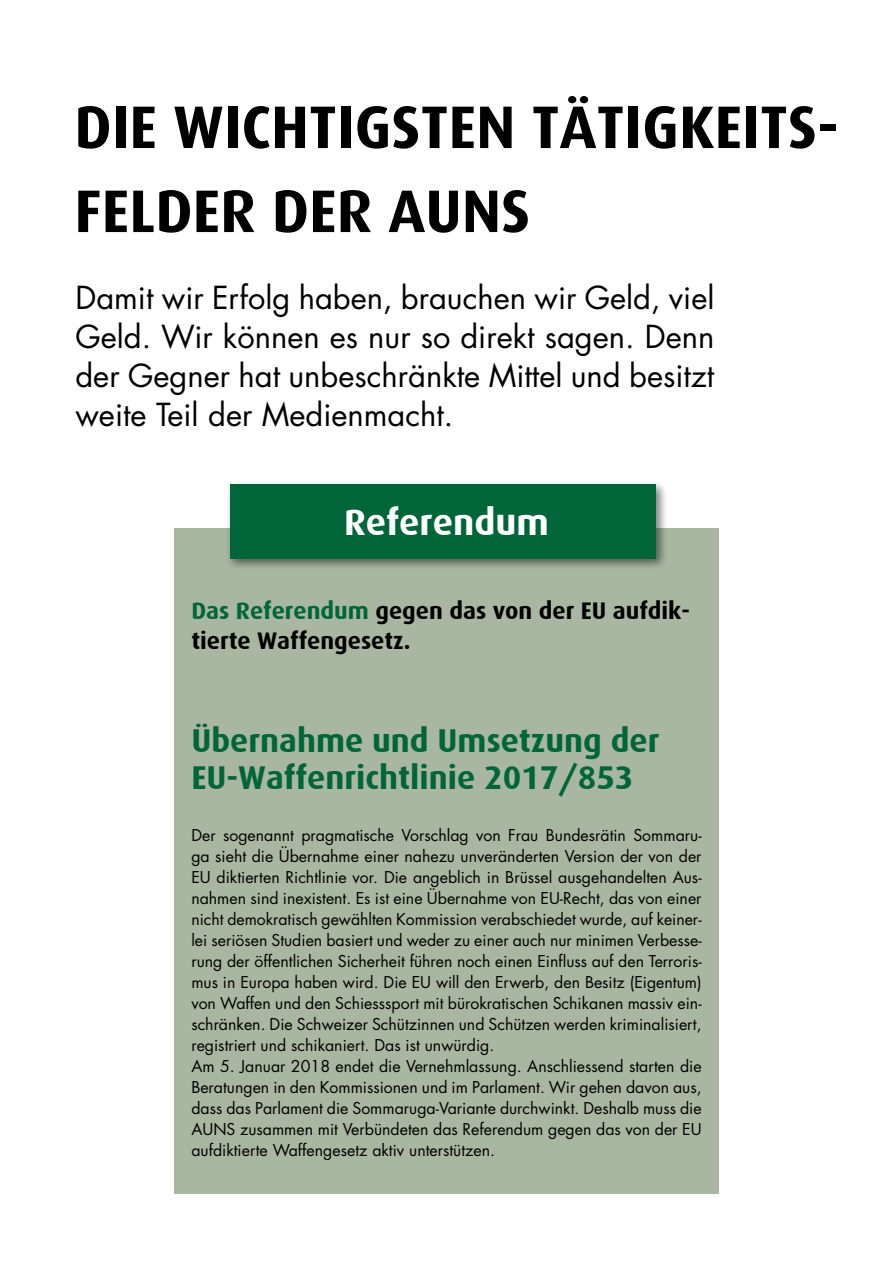
<style>
.page{position:relative;width:893px;height:1263px;background:#fff}
.page>*{position:absolute;margin:0;border:0;box-sizing:border-box;transform-origin:0 0}
.t1{font:700 60.15px/84px "Dax";color:#000}
.t2{font:700 36.9px "Dax";color:#fff}
.t3{font:700 33px/37.5px "Dax";color:#006639}
.t4{font:30.9px/39px "Futura";color:#000;text-align:justify}
.t5{font:700 24px/30px "Dax";color:#000}
.t6{font:15.9px/21px "Futura";color:#000}
.s1{color:#006639}
</style>
<div class="page">
<div style="left:174px;top:528px;width:545px;height:665px;background:#a9b7a1"></div>
<div style="left:226px;top:480px;width:442px;height:91px;background:#000;opacity:.5"></div>
<div style="left:230px;top:484px;width:425px;height:74px;background:#006639"></div>
<h1 class="t1" style="left:74px;top:86px;width:765px">DIE WICHTIGSTEN TÄTIGKEITS-<br>FELDER DER AUNS</h1>
<h3 class="t4" style="left:75px;top:278px;width:640px">Damit wir Erfolg haben, brauchen wir Geld, viel Geld. Wir können es nur so direkt sagen. Denn der Gegner hat unbeschränkte Mittel und besitzt weite Teil der Medienmacht.</h3>
<h2 class="t2" style="left:344px;top:501px;width:206px">Referendum</h2>
<h3 class="t5" style="left:191px;top:596px;width:500px"><span class="s1">Das Referendum</span> gegen das von der EU aufdik&shy;tierte Waffengesetz.</h3>
<h3 class="t3" style="left:191px;top:722px;width:470px">Übernahme und Umsetzung der<br>EU-Waffenrichtlinie 2017/853</h3>
<p class="t6" style="left:191px;top:824px;width:512px">Der sogenannt pragmatische Vorschlag von Frau Bundesrätin Sommaru&shy;ga sieht die Übernahme einer nahezu unveränderten Version der von der EU diktierten Richtlinie vor. Die angeblich in Brüssel ausgehandelten Aus&shy;nahmen sind inexistent. Es ist eine Übernahme von EU-Recht, das von einer nicht demokratisch gewählten Kommission verabschiedet wurde, auf keiner&shy;lei seriösen Studien basiert und weder zu einer auch nur minimen Verbesse&shy;rung der öffentlichen Sicherheit führen noch einen Einfluss auf den Terroris&shy;mus in Europa haben wird. Die EU will den Erwerb, den Besitz (Eigentum) von Waffen und den Schiesssport mit bürokratischen Schikanen massiv ein&shy;schränken. Die Schweizer Schützinnen und Schützen werden kriminalisiert, registriert und schikaniert. Das ist unwürdig.<br>Am 5. Januar 2018 endet die Vernehmlassung. Anschliessend starten die Beratungen in den Kommissionen und im Parlament. Wir gehen davon aus, dass das Parlament die Sommaruga-Variante durchwinkt. Deshalb muss die AUNS zusammen mit Verbündeten das Referendum gegen das von der EU aufdiktierte Waffengesetz aktiv unterstützen.</p>
</div>
